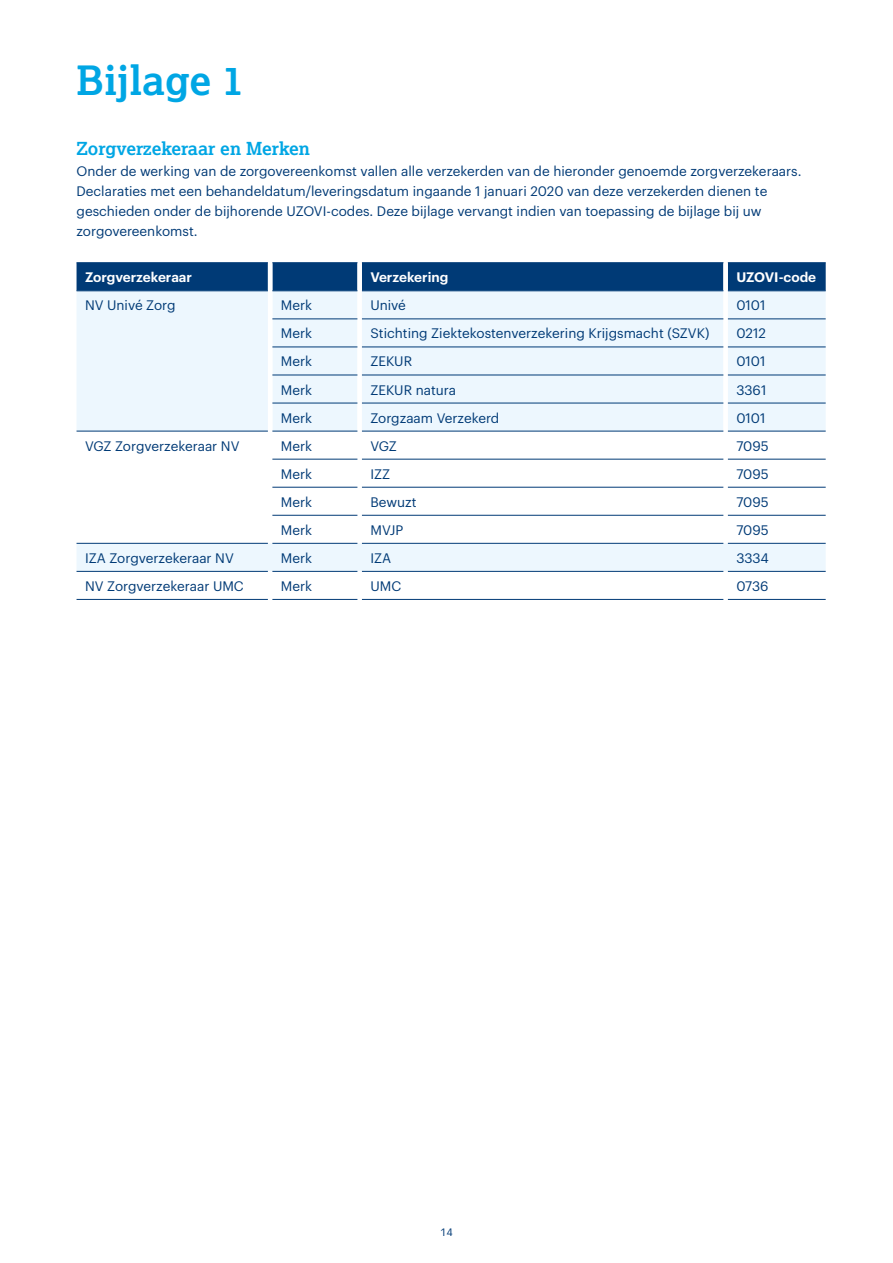
<style>
.page{position:relative;width:893px;height:1263px;background:#fff}
.page>*{position:absolute;margin:0;border:0;box-sizing:border-box;transform-origin:0 0}
.Kop{font:700 40.5px "Lexia";color:#00a6e4}
.tussenkop{font:700 18px "Lexia";color:#00a6e4}
.Bodytekst{font:13.5px/20.2px "Graphik";color:#003a76}
.tabel_plat{font:13.5px "Graphik";color:#003a76}
.tabel_kop{font:600 13.5px "Graphik";color:#fff}
.t1{font:10.5px "Graphik";color:#003a76}
</style>
<div class="page">
<div style="left:77px;top:263px;width:749px;height:28px;background:#003a76"></div>
<div style="left:268px;top:263px;width:460px;height:28px;background:#003a76"></div>
<svg style="left:77px;top:292px;width:749px;height:279px"></svg>
<div style="left:268px;top:291px;width:460px;height:140px;background:#edf7fe"></div>
<hr style="left:77px;top:262px;width:191px;height:1px;background:#003a76">
<hr style="left:272px;top:262px;width:85px;height:1px;background:#003a76">
<hr style="left:362px;top:262px;width:361px;height:1px;background:#003a76">
<hr style="left:728px;top:262px;width:98px;height:1px;background:#003a76">
<hr style="left:77px;top:291px;width:191px;height:1px;background:#003a76">
<hr style="left:272px;top:291px;width:85px;height:1px;background:#003a76">
<hr style="left:362px;top:291px;width:361px;height:1px;background:#003a76">
<hr style="left:728px;top:291px;width:98px;height:1px;background:#003a76">
<hr style="left:272px;top:319px;width:85px;height:1px;background:#003a76">
<hr style="left:362px;top:319px;width:361px;height:1px;background:#003a76">
<hr style="left:728px;top:319px;width:98px;height:1px;background:#003a76">
<hr style="left:272px;top:347px;width:85px;height:1px;background:#003a76">
<hr style="left:362px;top:347px;width:361px;height:1px;background:#003a76">
<hr style="left:728px;top:347px;width:98px;height:1px;background:#003a76">
<hr style="left:272px;top:375px;width:85px;height:1px;background:#003a76">
<hr style="left:362px;top:375px;width:361px;height:1px;background:#003a76">
<hr style="left:728px;top:375px;width:98px;height:1px;background:#003a76">
<hr style="left:272px;top:403px;width:85px;height:1px;background:#003a76">
<hr style="left:362px;top:403px;width:361px;height:1px;background:#003a76">
<hr style="left:728px;top:403px;width:98px;height:1px;background:#003a76">
<hr style="left:77px;top:431px;width:191px;height:1px;background:#003a76">
<hr style="left:272px;top:431px;width:85px;height:1px;background:#003a76">
<hr style="left:362px;top:431px;width:361px;height:1px;background:#003a76">
<hr style="left:728px;top:431px;width:98px;height:1px;background:#003a76">
<hr style="left:272px;top:459px;width:85px;height:1px;background:#003a76">
<hr style="left:362px;top:459px;width:361px;height:1px;background:#003a76">
<hr style="left:728px;top:459px;width:98px;height:1px;background:#003a76">
<hr style="left:272px;top:487px;width:85px;height:1px;background:#003a76">
<hr style="left:362px;top:487px;width:361px;height:1px;background:#003a76">
<hr style="left:728px;top:487px;width:98px;height:1px;background:#003a76">
<hr style="left:272px;top:515px;width:85px;height:1px;background:#003a76">
<hr style="left:362px;top:515px;width:361px;height:1px;background:#003a76">
<hr style="left:728px;top:515px;width:98px;height:1px;background:#003a76">
<hr style="left:77px;top:543px;width:191px;height:1px;background:#003a76">
<hr style="left:272px;top:543px;width:85px;height:1px;background:#003a76">
<hr style="left:362px;top:543px;width:361px;height:1px;background:#003a76">
<hr style="left:728px;top:543px;width:98px;height:1px;background:#003a76">
<hr style="left:77px;top:571px;width:191px;height:1px;background:#003a76">
<hr style="left:272px;top:571px;width:85px;height:1px;background:#003a76">
<hr style="left:362px;top:571px;width:361px;height:1px;background:#003a76">
<hr style="left:728px;top:571px;width:98px;height:1px;background:#003a76">
<hr style="left:77px;top:599px;width:191px;height:1px;background:#003a76">
<hr style="left:272px;top:599px;width:85px;height:1px;background:#003a76">
<hr style="left:362px;top:599px;width:361px;height:1px;background:#003a76">
<hr style="left:728px;top:599px;width:98px;height:1px;background:#003a76">
<p class="Kop" style="left:77px;top:54px;width:169px">Bijlage 1</p>
<p class="tussenkop" style="left:77px;top:137px;width:235px">Zorgverzekeraar en Merken</p>
<p class="Bodytekst" style="left:77px;top:159px;width:726px">Onder de werking van de zorgovereenkomst vallen alle verzekerden van de hieronder genoemde zorgverzekeraars.<br>Declaraties met een behandeldatum/leveringsdatum ingaande 1 januari 2020 van deze verzekerden dienen te geschieden onder de bijhorende UZOVI-codes. Deze bijlage vervangt indien van toepassing de bijlage bij uw zorgovereenkomst.</p>
<p class="tabel_kop" style="left:85px;top:267px;width:109px">Zorgverzekeraar</p>
<p class="tabel_kop" style="left:370px;top:267px;width:79px">Verzekering</p>
<p class="tabel_kop" style="left:736px;top:267px;width:81px">UZOVI-code</p>
<p class="tabel_plat" style="left:85px;top:295px;width:92px">NV Univé Zorg</p>
<p class="tabel_plat" style="left:281px;top:295px;width:33px">Merk</p>
<p class="tabel_plat" style="left:370px;top:295px;width:37px">Univé</p>
<p class="tabel_plat" style="left:736px;top:295px;width:31px">0101</p>
<p class="tabel_plat" style="left:281px;top:323px;width:33px">Merk</p>
<p class="tabel_plat" style="left:370px;top:323px;width:340px">Stichting Ziektekostenverzekering Krijgsmacht (SZVK)</p>
<p class="tabel_plat" style="left:736px;top:323px;width:31px">0212</p>
<p class="tabel_plat" style="left:281px;top:351px;width:33px">Merk</p>
<p class="tabel_plat" style="left:370px;top:351px;width:43px">ZEKUR</p>
<p class="tabel_plat" style="left:736px;top:351px;width:31px">0101</p>
<p class="tabel_plat" style="left:281px;top:379px;width:33px">Merk</p>
<p class="tabel_plat" style="left:370px;top:379px;width:87px">ZEKUR natura</p>
<p class="tabel_plat" style="left:736px;top:379px;width:31px">3361</p>
<p class="tabel_plat" style="left:281px;top:408px;width:33px">Merk</p>
<p class="tabel_plat" style="left:370px;top:408px;width:130px">Zorgzaam Verzekerd</p>
<p class="tabel_plat" style="left:736px;top:408px;width:31px">0101</p>
<p class="tabel_plat" style="left:85px;top:436px;width:156px">VGZ Zorgverzekeraar NV</p>
<p class="tabel_plat" style="left:281px;top:436px;width:33px">Merk</p>
<p class="tabel_plat" style="left:370px;top:436px;width:28px">VGZ</p>
<p class="tabel_plat" style="left:736px;top:436px;width:34px">7095</p>
<p class="tabel_plat" style="left:281px;top:464px;width:33px">Merk</p>
<p class="tabel_plat" style="left:370px;top:464px;width:21px">IZZ</p>
<p class="tabel_plat" style="left:736px;top:464px;width:34px">7095</p>
<p class="tabel_plat" style="left:281px;top:492px;width:33px">Merk</p>
<p class="tabel_plat" style="left:370px;top:492px;width:48px">Bewuzt</p>
<p class="tabel_plat" style="left:736px;top:492px;width:34px">7095</p>
<p class="tabel_plat" style="left:281px;top:520px;width:33px">Merk</p>
<p class="tabel_plat" style="left:370px;top:520px;width:34px">MVJP</p>
<p class="tabel_plat" style="left:736px;top:520px;width:34px">7095</p>
<p class="tabel_plat" style="left:85px;top:548px;width:150px">IZA Zorgverzekeraar NV</p>
<p class="tabel_plat" style="left:281px;top:548px;width:33px">Merk</p>
<p class="tabel_plat" style="left:370px;top:548px;width:22px">IZA</p>
<p class="tabel_plat" style="left:736px;top:548px;width:34px">3334</p>
<p class="tabel_plat" style="left:85px;top:576px;width:160px">NV Zorgverzekeraar UMC</p>
<p class="tabel_plat" style="left:281px;top:576px;width:33px">Merk</p>
<p class="tabel_plat" style="left:370px;top:576px;width:32px">UMC</p>
<p class="tabel_plat" style="left:736px;top:576px;width:34px">0736</p>
<p class="t1" style="left:440px;top:1224px;width:14px">14</p>
</div>
